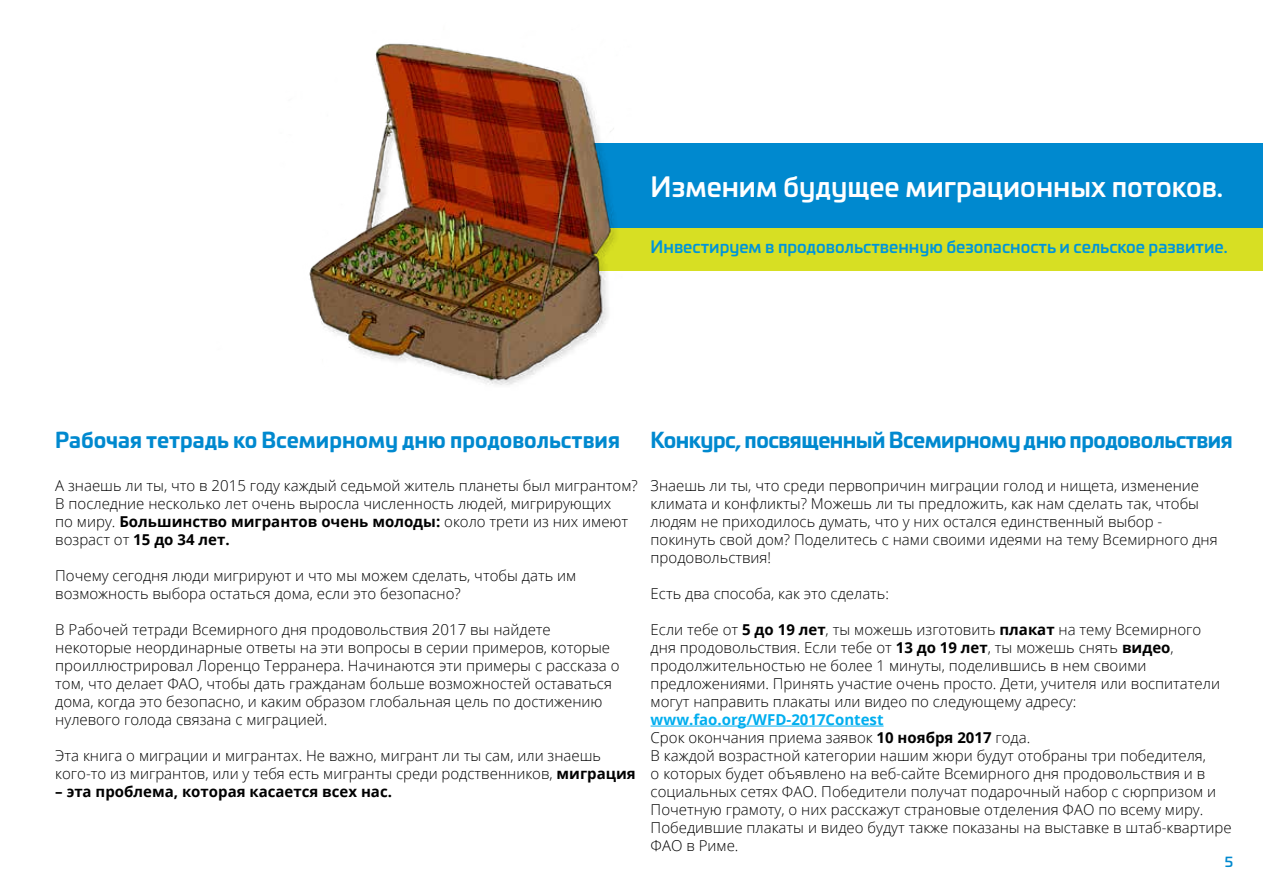
<style>
.page{position:relative;width:1263px;height:893px;background:#fff}
.page>*{position:absolute;margin:0;border:0;box-sizing:border-box;transform-origin:0 0}
.t1{font:500 27px "Univia Pro";color:#fff}
.t2{font:700 21px "Univia Pro";letter-spacing:-.025em;color:#0089cf}
.t3{font:700 21px "Univia Pro";color:#0089cf}
.t4{font:500 16.5px "Univia Pro";color:#0095da}
.t5{font:300 15px/18px "Open Sans";color:#000}
.t6{font:700 15px "Open Sans";color:#000}
.t7{font:500 13.5px "Univia Pro";color:#0089cf}
.s1{font-weight:700}
.s2{font-weight:700;color:#00aeef}
</style>
<div class="page">
<div style="left:563px;top:143px;width:700px;height:85px;background:#0089cf"></div>
<div style="left:563px;top:228px;width:700px;height:43px;background:#d7df23"></div>
<hr style="left:651px;top:726px;width:233px;height:1px;background:#00aeef">
<img style="left:309px;top:43px;width:306px;height:342px">
<h1 class="t1" style="left:651px;top:166px;width:574px">Изменим будущее миграционных потоков.</h1>
<p class="t4" style="left:651px;top:234px;width:578px">Инвестируем в продовольственную безопасность и сельское развитие.</p>
<h2 class="t3" style="left:55px;top:423px;width:566px">Рабочая тетрадь ко Всемирному дню продовольствия</h2>
<p class="t5" style="left:55px;top:476px;width:584px">А знаешь ли ты, что в 2015 году каждый седьмой житель планеты был мигрантом?<br>В последние несколько лет очень выросла численность людей, мигрирующих<br>по миру. <span class="s1">Большинство мигрантов очень молоды:</span> около трети из них имеют возраст от <span class="s1">15 до 34 лет.</span></p>
<p class="t5" style="left:55px;top:566px;width:522px">Почему сегодня люди мигрируют и что мы можем сделать, чтобы дать им возможность выбора остаться дома, если это безопасно?</p>
<p class="t5" style="left:55px;top:620px;width:566px">В Рабочей тетради Всемирного дня продовольствия 2017 вы найдете некоторые неординарные ответы на эти вопросы в серии примеров, которые проиллюстрировал Лоренцо Терранера. Начинаются эти примеры с рассказа о том, что делает ФАО, чтобы дать гражданам больше возможностей оставаться дома, когда это безопасно, и каким образом глобальная цель по достижению нулевого голода связана с миграцией.</p>
<p class="t5" style="left:55px;top:746px;width:582px">Эта книга о миграции и мигрантах. Не важно, мигрант ли ты сам, или знаешь кого-то из мигрантов, или у тебя есть мигранты среди родственников, <span class="s1">миграция</span></p>
<p class="t6" style="left:55px;top:781px;width:338px">– эта проблема, которая касается всех нас.</p>
<h2 class="t2" style="left:651px;top:423px;width:583px">Конкурс, посвященный Всемирному дню продовольствия</h2>
<p class="t5" style="left:651px;top:476px;width:568px">Знаешь ли ты, что среди первопричин миграции голод и нищета, изменение климата и конфликты? Можешь ли ты предложить, как нам сделать так, чтобы людям не приходилось думать, что у них остался единственный выбор - покинуть свой дом? Поделитесь с нами своими идеями на тему Всемирного дня продовольствия!</p>
<p class="t5" style="left:651px;top:584px;width:240px">Есть два способа, как это сделать:</p>
<p class="t5" style="left:651px;top:620px;width:571px">Если тебе от <span class="s1">5 до 19 лет</span>, ты можешь изготовить <span class="s1">плакат</span> на тему Всемирного дня продовольствия. Если тебе от <span class="s1">13 до 19 лет</span>, ты можешь снять <span class="s1">видео</span>, продолжительностью не более 1 минуты, поделившись в нем своими предложениями. Принять участие очень просто. Дети, учителя или воспитатели могут направить плакаты или видео по следующему адресу:</p>
<p class="t5" style="left:651px;top:710px;width:582px"><span class="s2">www.fao.org/WFD-2017Contest<br></span>Срок окончания приема заявок <span class="s1">10 ноября 2017</span> года.<br>В каждой возрастной категории нашим жюри будут отобраны три победителя,<br>о которых будет объявлено на веб-сайте Всемирного дня продовольствия и в социальных сетях ФАО. Победители получат подарочный набор с сюрпризом и Почетную грамоту, о них расскажут страновые отделения ФАО по всему миру.<br>Победившие плакаты и видео будут также показаны на выставке в штаб-квартире ФАО в Риме.</p>
<p class="t7" style="left:1225px;top:852px;width:10px">5</p>
</div>
